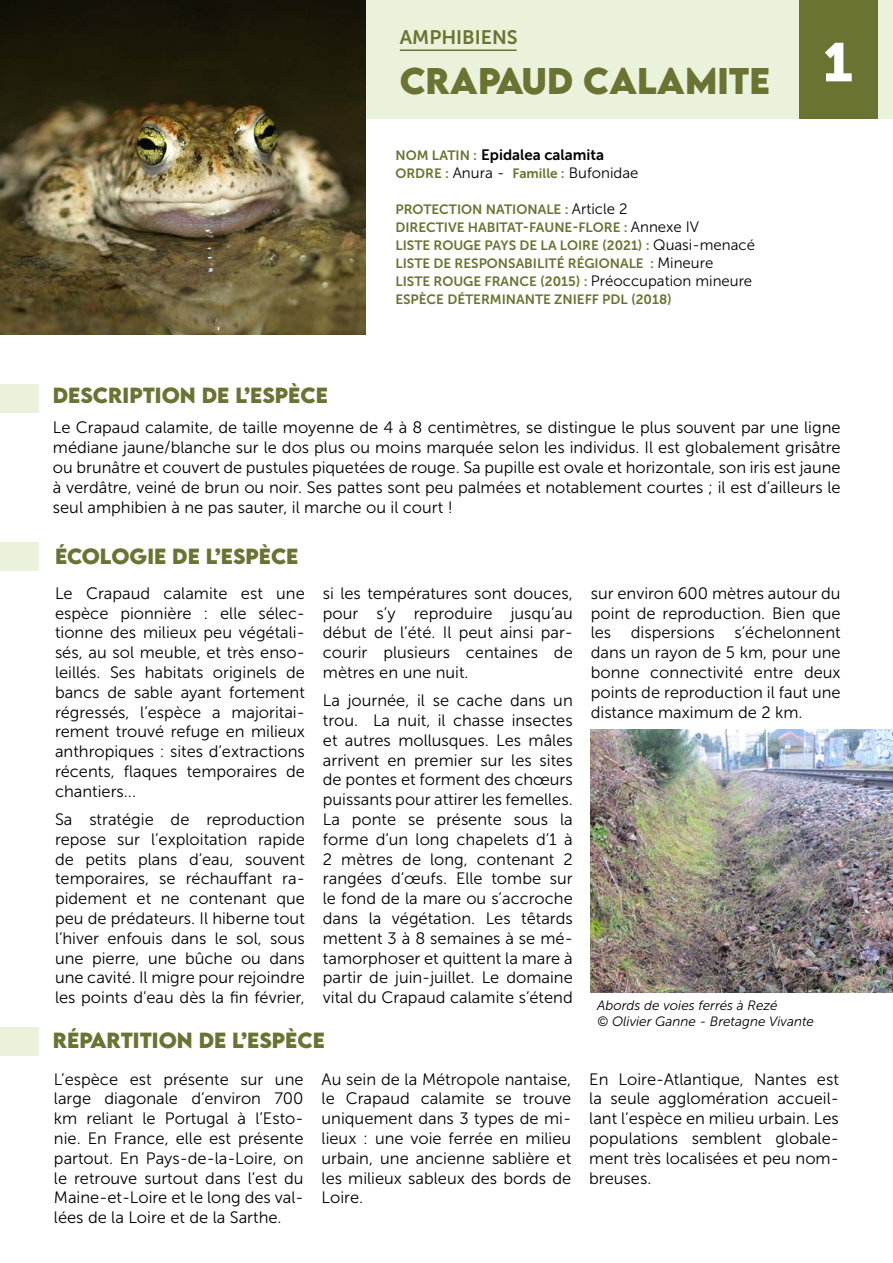
<style>
.page{position:relative;width:893px;height:1263px;background:#fff}
.page>*{position:absolute;margin:0;border:0;box-sizing:border-box;transform-origin:0 0}
.t1{font:54px "Museo Sans 900";color:#fff}
.t2{font:700 33px "LEMONMILK";color:#6b7332}
.t3{font:700 19.5px "LEMONMILK";color:#6b7332}
.t4{font:19.5px "Museo Sans 700";color:#6b7332}
.t5{font:16.5px/19.8px "Museo Sans 300";color:#000;text-align:justify}
.t6{font:15px "Museo Sans 300";color:#000}
.t7{font:15px "Museo Sans 700";color:#000}
.t8{font:13.5px/18px "Museo Sans 700";color:#6b7332}
.t9{font:italic 13.5px/16.2px "Museo Sans 300";color:#000}
.s1{font-size:13.5px;color:#6b7332}
.s2{font-family:"Museo Sans 700";font-size:13.5px;color:#6b7332}
.s3{font-family:"Museo Sans 300";font-size:15px;color:#000}
</style>
<div class="page">
<div style="left:255px;top:0;width:638px;height:118px;background:#ebf2db"></div>
<div style="left:0;top:543px;width:38px;height:28px;background:#ebf2db"></div>
<div style="left:0;top:1027px;width:38px;height:28px;background:#ebf2db"></div>
<div style="left:0;top:384px;width:38px;height:28px;background:#ebf2db"></div>
<img style="left:591px;top:729px;width:302px;height:264px">
<img style="left:0;top:0;width:366px;height:334px">
<div style="left:799px;top:0;width:79px;height:118px;background:#6b7332"></div>
<hr style="left:400px;top:50px;width:117px;height:1px;background:#6b7332">
<p class="t3" style="left:53px;top:382px;width:277px">DESCRIPTION DE L’ESPÈCE</p>
<p class="t4" style="left:400px;top:27px;width:119px">AMPHIBIENS</p>
<h2 class="t2" style="left:400px;top:58px;width:372px">CRAPAUD CALAMITE</h2>
<p class="t7" style="left:395px;top:146px;width:210px"><span class="s1">NOM LATIN :</span> Epidalea calamita</p>
<p class="t6" style="left:395px;top:164px;width:245px"><span class="s2">ORDRE :</span> Anura - <span class="s2">Famille :</span> Bufonidae</p>
<p class="t8" style="left:395px;top:200px;width:361px">PROTECTION NATIONALE : <span class="s3">Article 2<br></span>DIRECTIVE HABITAT-FAUNE-FLORE : <span class="s3">Annexe IV<br></span>LISTE ROUGE PAYS DE LA LOIRE (2021) : <span class="s3">Quasi-menacé </span>LISTE DE RESPONSABILITÉ RÉGIONALE : <span class="s3">Mineure<br></span>LISTE ROUGE FRANCE (2015) : <span class="s3">Préoccupation mineure </span>ESPÈCE DÉTERMINANTE ZNIEFF PDL (2018)</p>
<h1 class="t1" style="left:823px;top:32px;width:31px">1</h1>
<p class="t5" style="left:53px;top:418px;width:789px">Le Crapaud calamite, de taille moyenne de 4 à 8 centimètres, se distingue le plus souvent par une ligne médiane jaune/blanche sur le dos plus ou moins marquée selon les individus. Il est globalement grisâtre ou brunâtre et couvert de pustules piquetées de rouge. Sa pupille est ovale et horizontale, son iris est jaune à verdâtre, veiné de brun ou noir. Ses pattes sont peu palmées et notablement courtes ; il est d’ailleurs le seul amphibien à ne pas sauter, il marche ou il court !</p>
<p class="t3" style="left:55px;top:543px;width:245px">ÉCOLOGIE DE L’ESPÈCE</p>
<p class="t5" style="left:55px;top:583px;width:251px">Le Crapaud calamite est une espèce pionnière : elle sélec&shy;tionne des milieux peu végétali&shy;sés, au sol meuble, et très enso&shy;leillés. Ses habitats originels de bancs de sable ayant fortement régressés, l’espèce a majoritai&shy;rement trouvé refuge en milieux anthropiques : sites d’extractions récents, flaques temporaires de chantiers...</p>
<p class="t5" style="left:55px;top:810px;width:251px">Sa stratégie de reproduction repose sur l’exploitation rapide de petits plans d’eau, souvent temporaires, se réchauffant ra&shy;pidement et ne contenant que peu de prédateurs. Il hiberne tout l’hiver enfouis dans le sol, sous une pierre, une bûche ou dans une cavité. Il migre pour rejoindre les points d’eau dès la fin février,</p>
<p class="t5" style="left:591px;top:583px;width:251px">sur environ 600 mètres autour du point de reproduction. Bien que les dispersions s’échelonnent dans un rayon de 5 km, pour une bonne connectivité entre deux points de reproduction il faut une distance maximum de 2 km.</p>
<p class="t5" style="left:323px;top:583px;width:251px">si les températures sont douces, pour s’y reproduire jusqu’au début de l’été. Il peut ainsi par&shy;courir plusieurs centaines de mètres en une nuit.</p>
<p class="t5" style="left:323px;top:691px;width:251px">La journée, il se cache dans un trou. La nuit, il chasse insectes et autres mollusques. Les mâles arrivent en premier sur les sites de pontes et forment des chœurs puissants pour attirer les femelles.<br>La ponte se présente sous la forme d’un long chapelets d’1 à 2 mètres de long, contenant 2 rangées d’œufs. Elle tombe sur le fond de la mare ou s’accroche dans la végétation. Les têtards mettent 3 à 8 semaines à se mé&shy;tamorphoser et quittent la mare à partir de juin-juillet. Le domaine vital du Crapaud calamite s’étend</p>
<p class="t9" style="left:597px;top:997px;width:218px">Abords de voies ferrés à Rezé<br>© Olivier Ganne - Bretagne Vivante</p>
<p class="t3" style="left:53px;top:1027px;width:274px">RÉPARTITION DE L’ESPÈCE</p>
<p class="t5" style="left:54px;top:1069px;width:251px">L’espèce est présente sur une large diagonale d’environ 700 km reliant le Portugal à l’Esto&shy;nie. En France, elle est présente partout. En Pays-de-la-Loire, on le retrouve surtout dans l’est du Maine-et-Loire et le long des val&shy;lées de la Loire et de la Sarthe.</p>
<p class="t5" style="left:322px;top:1069px;width:251px">Au sein de la Métropole nantaise, le Crapaud calamite se trouve uniquement dans 3 types de mi&shy;lieux : une voie ferrée en milieu urbain, une ancienne sablière et les milieux sableux des bords de Loire.</p>
<p class="t5" style="left:589px;top:1069px;width:251px">En Loire-Atlantique, Nantes est la seule agglomération accueil&shy;lant l’espèce en milieu urbain. Les populations semblent globale&shy;ment très localisées et peu nom&shy;breuses.</p>
</div>
